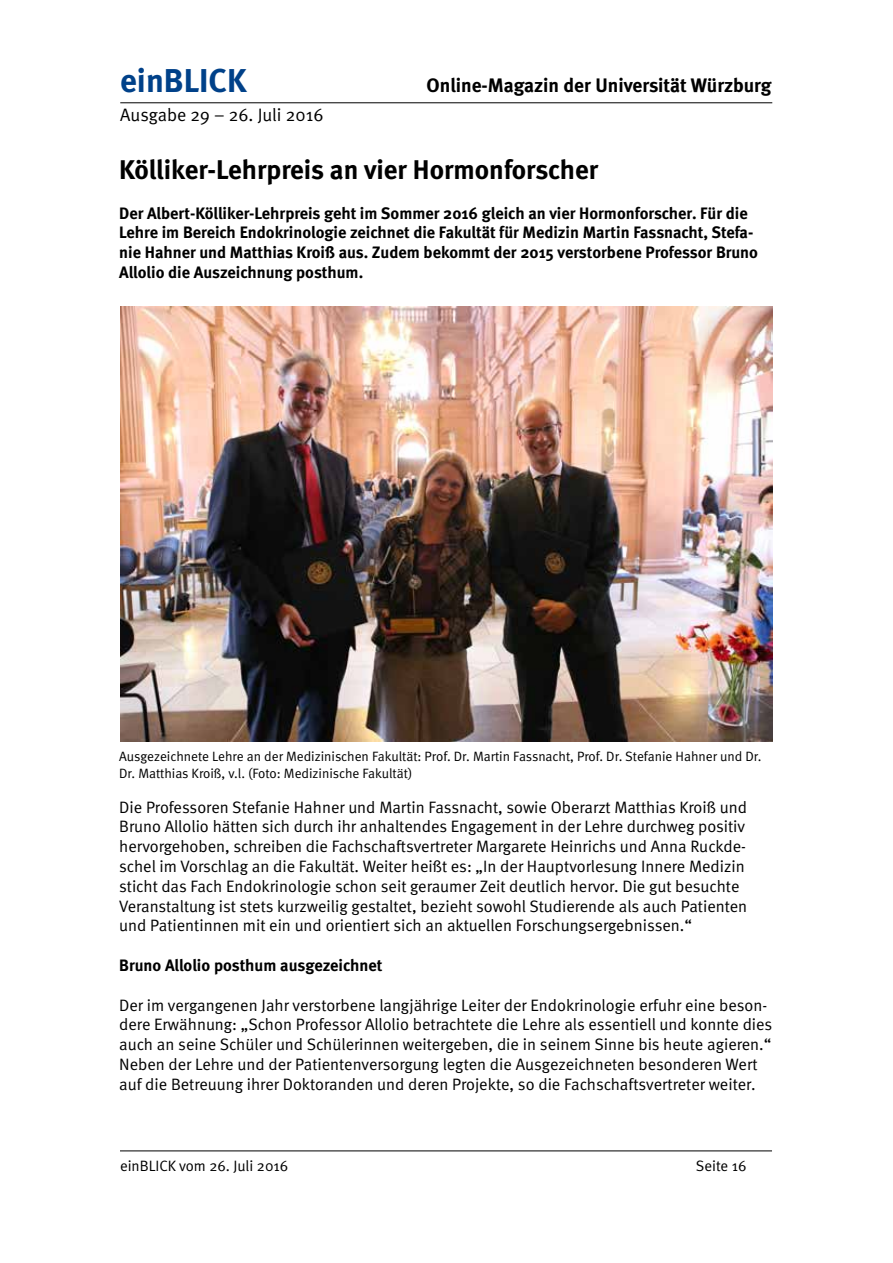
<style>
.page{position:relative;width:893px;height:1263px;background:#fff}
.page>*{position:absolute;margin:0;border:0;box-sizing:border-box;transform-origin:0 0}
.t1{font:700 33px "Meta";color:#004189}
.t2{font:700 27px "Meta";color:#000}
.t3{font:700 19.5px "Meta";color:#000}
.t4{font:18px "Meta Normal";color:#000}
.t5{font:16.5px/19.8px "Meta Normal";color:#000}
.t6{font:700 16.5px/19.8px "Meta";color:#000}
.t7{font:15px "Meta Normal";color:#000}
.t8{font:13.5px/16.2px "Meta Normal";color:#000}
</style>
<div class="page">
<hr style="left:120px;top:102px;width:652px;height:1px;background:#000">
<hr style="left:120px;top:1150px;width:652px;height:1px;background:#000">
<img style="left:120px;top:307px;width:652px;height:435px">
<h1 class="t1" style="left:120px;top:61px;width:128px">einBLICK</h1>
<p class="t3" style="left:427px;top:74px;width:346px">Online-Magazin der Universität Würzburg</p>
<p class="t4" style="left:120px;top:105px;width:205px">Ausgabe 29 – 26. Juli 2016</p>
<h2 class="t2" style="left:119px;top:153px;width:480px">Kölliker-Lehrpreis an vier Hormonforscher</h2>
<p class="t6" style="left:119px;top:203px;width:640px">Der Albert-Kölliker-Lehrpreis geht im Sommer 2016 gleich an vier Hormonforscher. Für die Lehre im Bereich Endokrinologie zeichnet die Fakultät für Medizin Martin Fassnacht, Stefa&shy;nie Hahner und Matthias Kroiß aus. Zudem bekommt der 2015 verstorbene Professor Bruno Allolio die Auszeichnung posthum.</p>
<p class="t8" style="left:119px;top:748px;width:644px">Ausgezeichnete Lehre an der Medizinischen Fakultät: Prof. Dr. Martin Fassnacht, Prof. Dr. Stefanie Hahner und Dr.<br>Dr. Matthias Kroiß, v.l. (Foto: Medizinische Fakultät)</p>
<p class="t5" style="left:119px;top:797px;width:630px">Die Professoren Stefanie Hahner und Martin Fassnacht, sowie Oberarzt Matthias Kroiß und Bruno Allolio hätten sich durch ihr anhaltendes Engagement in der Lehre durchweg positiv hervorgehoben, schreiben die Fachschaftsvertreter Margarete Heinrichs und Anna Ruckde&shy;schel im Vorschlag an die Fakultät. Weiter heißt es: „In der Hauptvorlesung Innere Medizin sticht das Fach Endokrinologie schon seit geraumer Zeit deutlich hervor. Die gut besuchte Veranstaltung ist stets kurzweilig gestaltet, bezieht sowohl Studierende als auch Patienten und Patientinnen mit ein und orientiert sich an aktuellen Forschungsergebnissen.“</p>
<p class="t6" style="left:119px;top:955px;width:265px">Bruno Allolio posthum ausgezeichnet</p>
<p class="t5" style="left:119px;top:995px;width:655px">Der im vergangenen Jahr verstorbene langjährige Leiter der Endokrinologie erfuhr eine beson&shy;dere Erwähnung: „Schon Professor Allolio betrachtete die Lehre als essentiell und konnte dies auch an seine Schüler und Schülerinnen weitergeben, die in seinem Sinne bis heute agieren.“ Neben der Lehre und der Patientenversorgung legten die Ausgezeichneten besonderen Wert auf die Betreuung ihrer Doktoranden und deren Projekte, so die Fachschaftsvertreter weiter.</p>
<p class="t7" style="left:120px;top:1157px;width:170px">einBLICK vom 26. Juli 2016</p>
<p class="t7" style="left:696px;top:1157px;width:52px">Seite 16</p>
</div>
